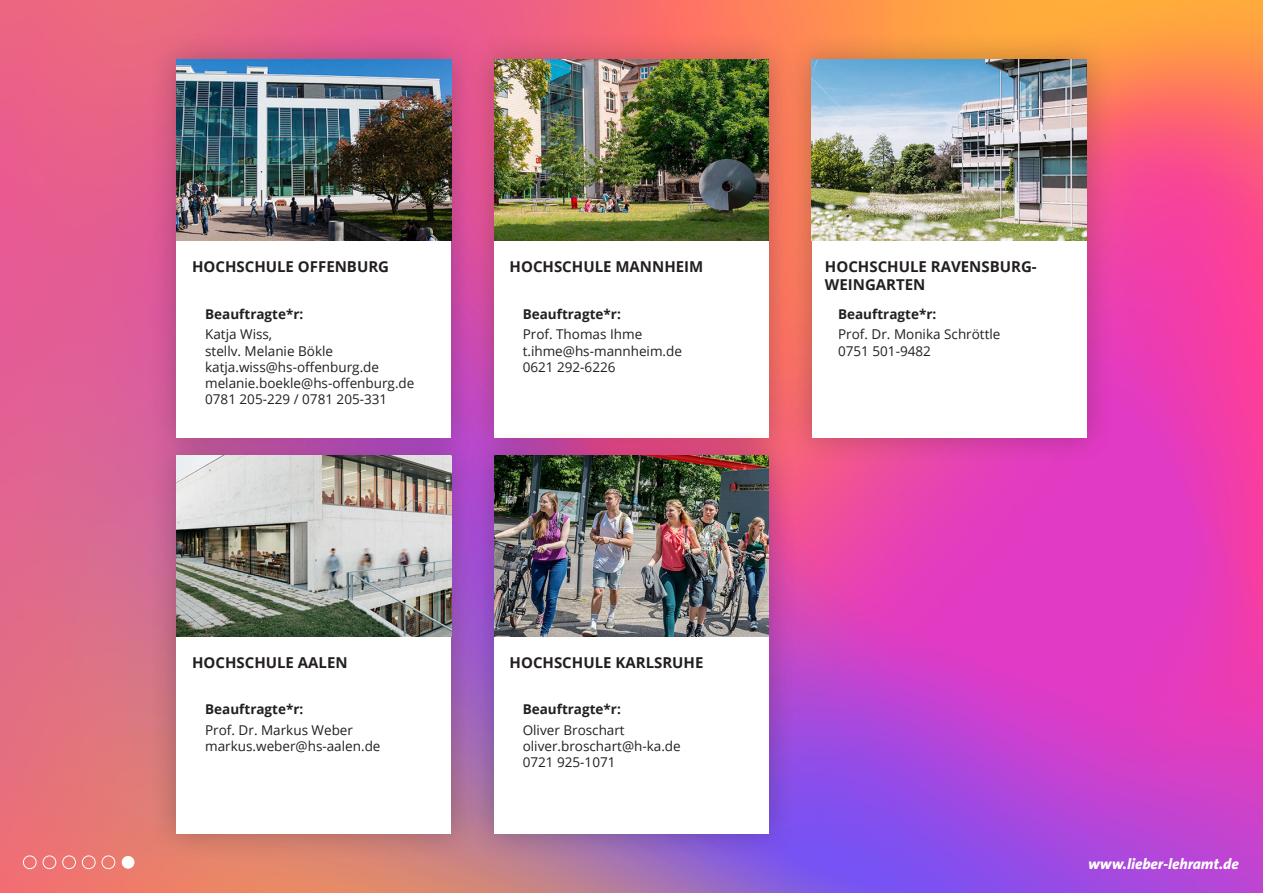
<style>
.page{position:relative;width:1263px;height:893px;background:#fff}
.page>*{position:absolute;margin:0;border:0;box-sizing:border-box;transform-origin:0 0}
.t1{font:700 15px/18px "Open Sans";color:#231f20}
.t2{font:italic 800 15px "The Sans B8";color:#fff}
.t3{font:13.5px/16.2px "Open Sans";color:#231f20}
.t4{font:700 13.5px "Open Sans";color:#231f20}
</style>
<div class="page">
<img style="left:0;top:0;width:1263px;height:893px">
<div style="left:148px;top:427px;width:332px;height:435px;background:#231f20;opacity:.3"></div>
<div style="left:176px;top:455px;width:275px;height:379px;background:#fff"></div>
<div style="left:148px;top:31px;width:332px;height:435px;background:#231f20;opacity:.3"></div>
<div style="left:176px;top:59px;width:275px;height:379px;background:#fff"></div>
<div style="left:466px;top:31px;width:331px;height:435px;background:#231f20;opacity:.3"></div>
<div style="left:494px;top:59px;width:275px;height:379px;background:#fff"></div>
<img style="left:176px;top:59px;width:275px;height:182px">
<img style="left:494px;top:59px;width:275px;height:182px">
<div style="left:783px;top:31px;width:332px;height:435px;background:#231f20;opacity:.3"></div>
<div style="left:811px;top:59px;width:275px;height:379px;background:#fff"></div>
<img style="left:811px;top:59px;width:275px;height:182px">
<img style="left:176px;top:455px;width:275px;height:182px">
<div style="left:466px;top:427px;width:331px;height:435px;background:#231f20;opacity:.3"></div>
<div style="left:494px;top:455px;width:275px;height:379px;background:#fff"></div>
<img style="left:494px;top:455px;width:275px;height:182px">
<div style="left:23px;top:855px;width:14px;height:14px;border:1px solid #fff;border-radius:50%"></div>
<div style="left:43px;top:855px;width:13px;height:14px;border:1px solid #fff;border-radius:50%"></div>
<div style="left:62px;top:855px;width:14px;height:14px;border:1px solid #fff;border-radius:50%"></div>
<div style="left:82px;top:855px;width:14px;height:14px;border:1px solid #fff;border-radius:50%"></div>
<div style="left:102px;top:855px;width:13px;height:14px;border:1px solid #fff;border-radius:50%"></div>
<div style="left:122px;top:856px;width:12px;height:13px;background:#fff;border-radius:50%"></div>
<p class="t1" style="left:192px;top:257px;width:199px">HOCHSCHULE OFFENBURG</p>
<p class="t1" style="left:510px;top:257px;width:195px">HOCHSCHULE MANNHEIM</p>
<p class="t1" style="left:825px;top:257px;width:213px">HOCHSCHULE RAVENSBURG-<br>WEINGARTEN</p>
<p class="t4" style="left:205px;top:304px;width:100px">Beauftragte*r:</p>
<p class="t3" style="left:205px;top:326px;width:129px">Katja Wiss,<br>stellv. Melanie Bökle</p>
<p class="t3" style="left:205px;top:358px;width:211px">katja.wiss@hs-offenburg.de melanie.boekle@hs-offenburg.de</p>
<p class="t3" style="left:205px;top:391px;width:184px">0781 205-229 / 0781 205-331</p>
<p class="t4" style="left:523px;top:304px;width:100px">Beauftragte*r:</p>
<p class="t3" style="left:523px;top:326px;width:121px">Prof. Thomas Ihme</p>
<p class="t3" style="left:523px;top:342px;width:161px">t.ihme@hs-mannheim.de</p>
<p class="t3" style="left:523px;top:358px;width:94px">0621 292-6226</p>
<p class="t4" style="left:838px;top:304px;width:100px">Beauftragte*r:</p>
<p class="t3" style="left:838px;top:326px;width:164px">Prof. Dr. Monika Schröttle</p>
<p class="t3" style="left:838px;top:342px;width:94px">0751 501-9482</p>
<p class="t1" style="left:192px;top:653px;width:157px">HOCHSCHULE AALEN</p>
<p class="t1" style="left:510px;top:653px;width:195px">HOCHSCHULE KARLSRUHE</p>
<p class="t4" style="left:205px;top:700px;width:100px">Beauftragte*r:</p>
<p class="t3" style="left:205px;top:722px;width:149px">Prof. Dr. Markus Weber</p>
<p class="t3" style="left:205px;top:738px;width:177px">markus.weber@hs-aalen.de</p>
<p class="t4" style="left:523px;top:700px;width:100px">Beauftragte*r:</p>
<p class="t3" style="left:523px;top:722px;width:104px">Oliver Broschart</p>
<p class="t3" style="left:523px;top:738px;width:160px">oliver.broschart@h-ka.de</p>
<p class="t3" style="left:523px;top:754px;width:94px">0721 925-1071</p>
<p class="t2" style="left:1088px;top:856px;width:152px">www.lieber-lehramt.de</p>
</div>
